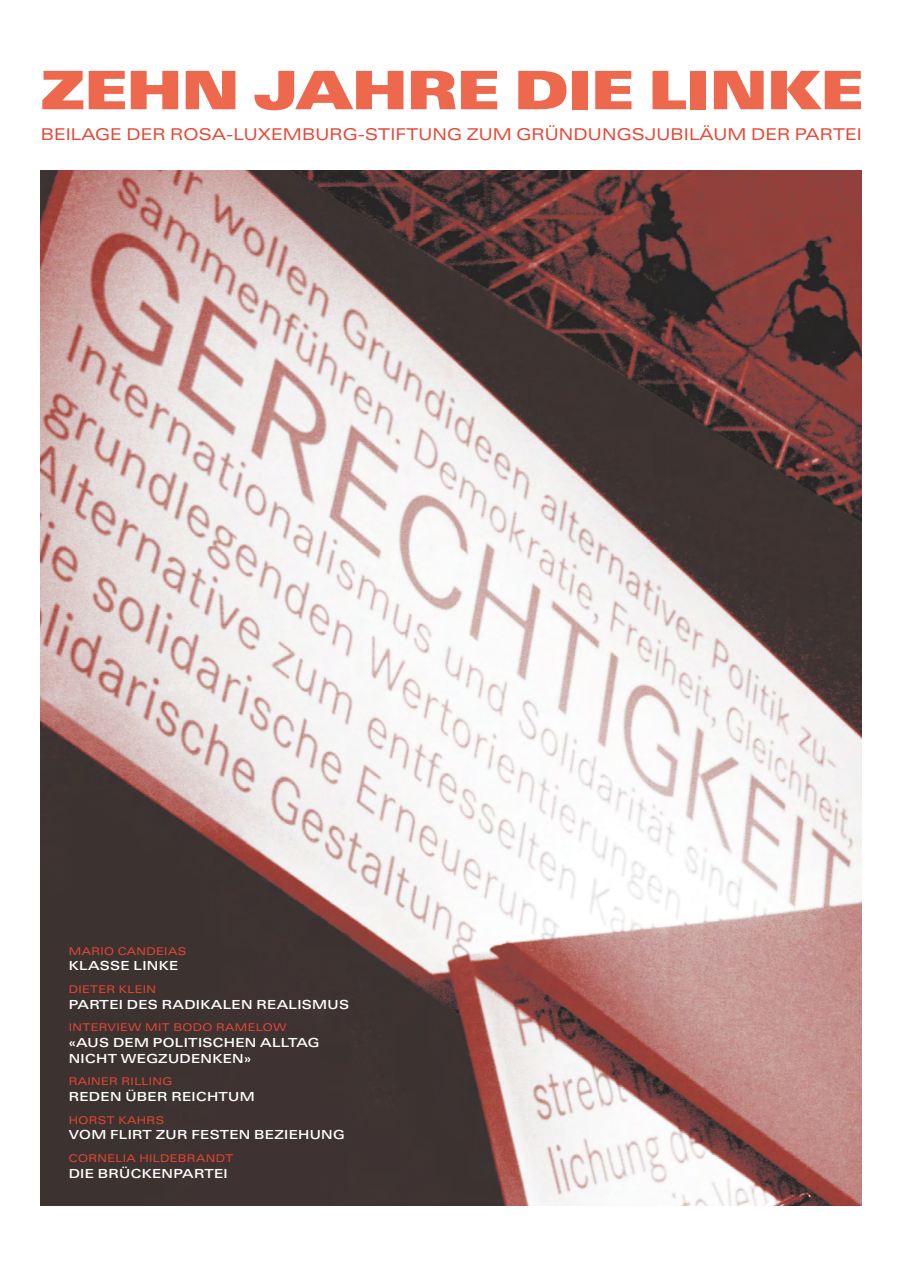
<style>
.page{position:relative;width:904px;height:1276px;background:#fff}
.page>*{position:absolute;margin:0;border:0;box-sizing:border-box;transform-origin:0 0}
.t1{font:53.12px "Linotype Univers Extd X Black";color:#ed684d}
.t2{font:16.25px "Linotype Univers Extd";letter-spacing:.01em;color:#e94633}
.t3{font:500 12.5px/15.6px "Linotype Univers Extd";letter-spacing:.025em;color:#fff}
.t4{font:10.62px "Linotype Univers Extd";letter-spacing:.04em;color:#e94633}
</style>
<div class="page">
<img style="left:41px;top:171px;width:820px;height:1034px">
<h1 class="t1" style="left:41px;top:58px;width:823px">ZEHN JAHRE DIE LINKE</h1>
<h2 class="t2" style="left:41px;top:124px;width:822px">BEILAGE DER ROSA-LUXEMBURG-STIFTUNG ZUM GRÜNDUNGSJUBILÄUM DER PARTEI</h2>
<p class="t4" style="left:69px;top:944px;width:119px">MARIO CANDEIAS</p>
<p class="t3" style="left:69px;top:958px;width:111px">KLASSE LINKE</p>
<p class="t4" style="left:69px;top:983px;width:89px">DIETER KLEIN</p>
<p class="t3" style="left:69px;top:996px;width:282px">PARTEI DES RADIKALEN REALISMUS</p>
<p class="t4" style="left:69px;top:1021px;width:219px">INTERVIEW MIT BODO RAMELOW</p>
<p class="t3" style="left:69px;top:1034px;width:252px">«AUS DEM POLITISCHEN ALLTAG<br>NICHT WEGZUDENKEN»</p>
<p class="t4" style="left:69px;top:1075px;width:105px">RAINER RILLING</p>
<p class="t3" style="left:69px;top:1088px;width:187px">REDEN ÜBER REICHTUM</p>
<p class="t4" style="left:69px;top:1113px;width:97px">HORST KAHRS</p>
<p class="t3" style="left:69px;top:1127px;width:277px">VOM FLIRT ZUR FESTEN BEZIEHUNG</p>
<p class="t4" style="left:69px;top:1152px;width:166px">CORNELIA HILDEBRANDT</p>
<p class="t3" style="left:69px;top:1165px;width:160px">DIE BRÜCKENPARTEI</p>
</div>
